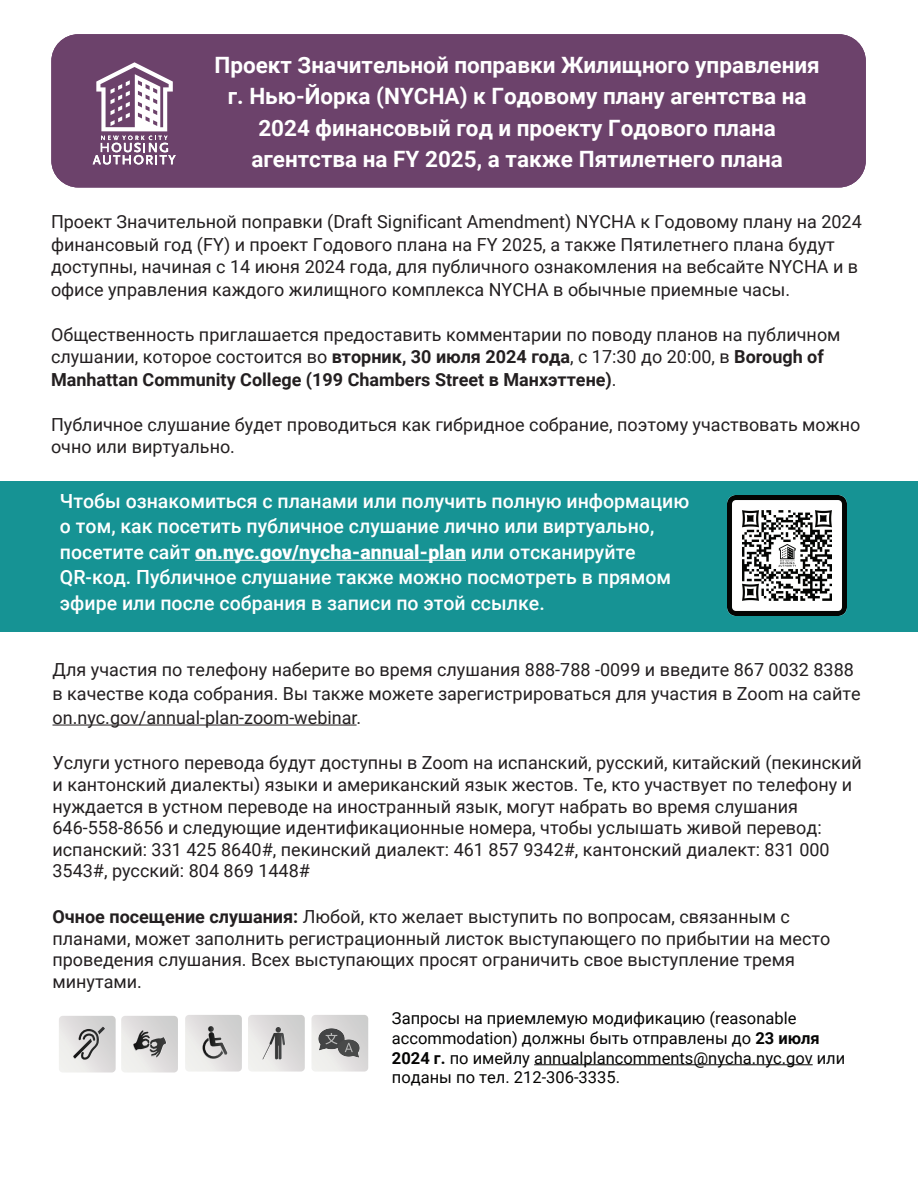
<style>
.page{position:relative;width:918px;height:1188px;background:#fff}
.page>*{position:absolute;margin:0;border:0;box-sizing:border-box;transform-origin:0 0}
.t1{font:700 22.5px/31.5px "Roboto";color:#fff;text-align:center}
.t2{font:500 19.5px/25.5px "Roboto";color:#fff}
.t3{font:18px/21.6px "Roboto";color:#231f20}
.t4{font:16.5px/19.8px "Roboto";color:#050504}
.s1{font-weight:700}
.s2{font-weight:900}
</style>
<div class="page">
<div style="left:51px;top:34px;width:815px;height:154px;background:#6c426b;border-radius:27px"></div>
<div style="left:0;top:481px;width:918px;height:151px;background:#169394"></div>
<hr style="left:534px;top:1064px;width:279px;height:1px;background:#050504">
<svg style="left:59px;top:1015px;width:246px;height:58px;background:#d5d5d4"></svg>
<svg style="left:311px;top:1015px;width:57px;height:57px"></svg>
<img style="left:314px;top:1018px;width:50px;height:50px">
<hr style="left:195px;top:560px;width:271px;height:1px;background:#fff">
<hr style="left:52px;top:725px;width:305px;height:1px;background:#231f20">
<svg style="left:93px;top:62px;width:83px;height:103px"></svg>
<img style="left:728px;top:496px;width:119px;height:119px">
<p class="t1" style="left:214px;top:48px;width:607px">Проект Значительной поправки Жилищного управления г. Нью-Йорка (NYCHA) к Годовому плану агентства на 2024 финансовый год и проекту Годового планa агентства на FY 2025, а также Пятилетнего плана</p>
<p class="t3" style="left:51px;top:210px;width:812px;line-height:22.5px">Проект Значительной поправки (Draft Significant Amendment) NYCHA к Годовому плану на 2024 финансовый год (FY) и проект Годового плана на FY 2025, а также Пятилетнего плана будут доступны, начиная с 14 июня 2024 года, для публичного ознакомления на вебсайте NYCHA и в офисе управления каждого жилищного комплекса NYCHA в обычные приемные часы.</p>
<p class="t3" style="left:51px;top:322px;width:791px;line-height:22.5px">Общественность приглашается предоставить комментарии по поводу планов на публичном слушании, которое состоится во <span class="s1">вторник, 30 июля 2024 года</span>, с 17:30 до 20:00, в <span class="s1">Borough of<br>Manhattan Community College (199 Chambers Street в Манхэттене)</span>.</p>
<p class="t3" style="left:51px;top:412px;width:811px;line-height:22.5px">Публичное слушание будет проводиться как гибридное собрание, поэтому участвовать можно очно или виртуально.</p>
<p class="t2" style="left:60px;top:487px;width:631px">Чтобы ознакомиться с планами или получить полную информацию о том, как посетить публичное слушание лично или виртуально, посетите сайт <span class="s2">on.nyc.gov/nycha-annual-plan</span> или отсканируйте QR-код. Публичное слушание также можно посмотреть в прямом эфире или после собрания в записи по этой ссылке.</p>
<p class="t3" style="left:52px;top:657px;width:810px;line-height:24px">Для участия по телефону наберите во время слушания 888-788 -0099 и введите 867 0032 8388 в качестве кода собрания. Вы также можете зарегистрироваться для участия в Zoom на сайте on.nyc.gov/annual-plan-zoom-webinar.</p>
<p class="t3" style="left:52px;top:751px;width:811px">Услуги устного перевода будут доступны в Zoom на испанский, русский, китайский (пекинский и кантонский диалекты) языки и американский язык жестов. Те, кто участвует по телефону и нуждается в устном переводе на иностранный язык, могут набрать во время слушания 646-558-8656 и следующие идентификационные номера, чтобы услышать живой перевод: испанский: 331 425 8640#, пекинский диалект: 461 857 9342#, кантонский диалект: 831 000<br>3543#, русский: 804 869 1448#</p>
<p class="t3" style="left:52px;top:905px;width:779px"><span class="s1">Очное посещение слушания:</span> Любой, кто желает выступить по вопросам, связанным с планами, может заполнить регистрационный листок выступающего по прибытии на место проведения слушания. Всех выступающих просят ограничить свое выступление тремя минутами.</p>
<p class="t4" style="left:392px;top:1008px;width:455px">Запросы на приемлемую модификацию (reasonable accommodation) должны быть отправлены до <span class="s1">23 июля 2024 г.</span> по имейлу annualplancomments@nycha.nyc.gov или поданы по тел. 212-306-3335.</p>
</div>
